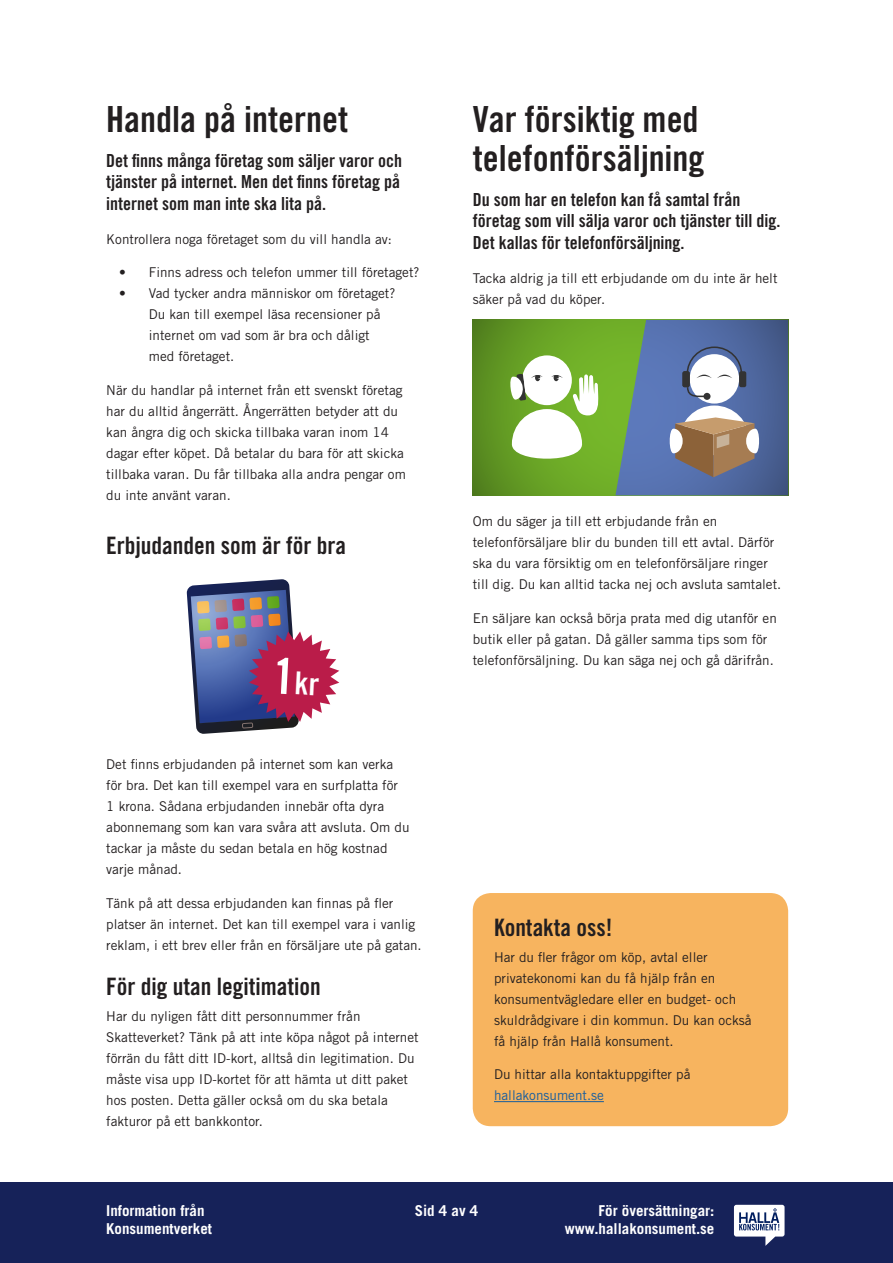
<style>
.page{position:relative;width:893px;height:1263px;background:#fff}
.page>*{position:absolute;margin:0;border:0;box-sizing:border-box;transform-origin:0 0}
.t1{font:36px/39px "Trade Gothic LT Std Bd Cn 20";color:#231f20}
.t2{font:24px "Trade Gothic LT Std Bd Cn 20";color:#231f20}
.Ingress{font:18px/21.6px "Trade Gothic LT Std Bd Cn 20";color:#231f20;text-align:justify}
.t3{font:700 15px "Trade Gothic LT Std";color:#fff}
.Brödtext{font:13.5px/21px "Trade Gothic LT Std";color:#231f20}
.s1{color:#175d9e}
</style>
<div class="page">
<div style="left:0;top:1183px;width:893px;height:80px;background:#162259"></div>
<svg style="left:734px;top:1205px;width:50px;height:41px"></svg>
<svg style="left:473px;top:320px;width:142px;height:175px"></svg>
<div style="left:522px;top:355px;width:50px;height:50px;background:#fff;border-radius:50%"></div>
<svg style="left:615px;top:320px;width:173px;height:175px"></svg>
<svg style="left:508px;top:374px;width:91px;height:89px"></svg>
<div style="left:473px;top:893px;width:315px;height:233px;background:#f7b45f;border-radius:18px"></div>
<hr style="left:494px;top:1101px;width:110px;height:1px;background:#175d9e">
<svg style="left:187px;top:579px;width:152px;height:155px"></svg>
<h1 class="t1" style="left:106px;top:100px;width:243px">Handla på internet</h1>
<p class="Ingress" style="left:106px;top:149px;width:297px">Det finns många företag som säljer varor och tjänster på internet. Men det finns företag på internet som man inte ska lita på.</p>
<p class="Brödtext" style="left:106px;top:228px;width:287px">Kontrollera noga företaget som du vill handla av:</p>
<p class="Brödtext" style="left:119px;top:262px;width:302px">• Finns adress och telefon ummer till företaget?</p>
<p class="Brödtext" style="left:149px;top:283px;width:248px;text-indent:-30px">• Vad tycker andra människor om företaget?<br>Du kan till exempel läsa recensioner på internet om vad som är bra och dåligt med företaget.</p>
<p class="Brödtext" style="left:106px;top:380px;width:301px">När du handlar på internet från ett svenskt företag har du alltid ångerrätt. Ångerrätten betyder att du kan ångra dig och skicka tillbaka varan inom 14 dagar efter köpet. Då betalar du bara för att skicka tillbaka varan. Du får tillbaka alla andra pengar om du inte använt varan.</p>
<h2 class="t2" style="left:106px;top:531px;width:241px">Erbjudanden som är för bra</h2>
<p class="Brödtext" style="left:106px;top:753px;width:305px">Det finns erbjudanden på internet som kan verka för bra. Det kan till exempel vara en surfplatta för<br>1 krona. Sådana erbjudanden innebär ofta dyra abonnemang som kan vara svåra att avsluta. Om du tackar ja måste du sedan betala en hög kostnad varje månad.</p>
<p class="Brödtext" style="left:106px;top:892px;width:317px">Tänk på att dessa erbjudanden kan finnas på fler platser än internet. Det kan till exempel vara i vanlig reklam, i ett brev eller från en försäljare ute på gatan.</p>
<h2 class="t2" style="left:106px;top:972px;width:216px">För dig utan legitimation</h2>
<p class="Brödtext" style="left:106px;top:1005px;width:314px">Har du nyligen fått ditt personnummer från Skatteverket? Tänk på att inte köpa något på internet förrän du fått ditt ID-kort, alltså din legitimation. Du måste visa upp ID-kortet för att hämta ut ditt paket hos posten. Detta gäller också om du ska betala fakturor på ett bankkontor.</p>
<h1 class="t1" style="left:473px;top:100px;width:233px">Var försiktig med telefonförsäljning</h1>
<p class="Ingress" style="left:473px;top:188px;width:309px;text-align:left">Du som har en telefon kan få samtal från företag som vill sälja varor och tjänster till dig.<br>Det kallas för telefonförsäljning.</p>
<p class="Brödtext" style="left:473px;top:267px;width:306px">Tacka aldrig ja till ett erbjudande om du inte är helt säker på vad du köper.</p>
<p class="Brödtext" style="left:473px;top:511px;width:310px">Om du säger ja till ett erbjudande från en telefonförsäljare blir du bunden till ett avtal. Därför ska du vara försiktig om en telefonförsäljare ringer till dig. Du kan alltid tacka nej och avsluta samtalet.</p>
<p class="Brödtext" style="left:473px;top:608px;width:306px">En säljare kan också börja prata med dig utanför en butik eller på gatan. Då gäller samma tips som för telefonförsäljning. Du kan säga nej och gå därifrån.</p>
<h2 class="t2" style="left:494px;top:913px;width:120px">Kontakta oss!</h2>
<p class="Brödtext" style="left:494px;top:946px;width:259px">Har du fler frågor om köp, avtal eller privatekonomi kan du få hjälp från en konsumentvägledare eller en budget- och skuldrådgivare i din kommun. Du kan också få hjälp från Hallå konsument.</p>
<p class="Brödtext" style="left:494px;top:1064px;width:198px">Du hittar alla kontaktuppgifter på <span class="s1">hallakonsument.se</span></p>
<p class="t3" style="left:106px;top:1201px;width:100px">Information från</p>
<p class="t3" style="left:415px;top:1201px;width:65px">Sid 4 av 4</p>
<p class="t3" style="left:599px;top:1201px;width:117px">För översättningar:</p>
<p class="t3" style="left:106px;top:1219px;width:107px">Konsumentverket</p>
<p class="t3" style="left:565px;top:1219px;width:151px">www.hallakonsument.se</p>
</div>
